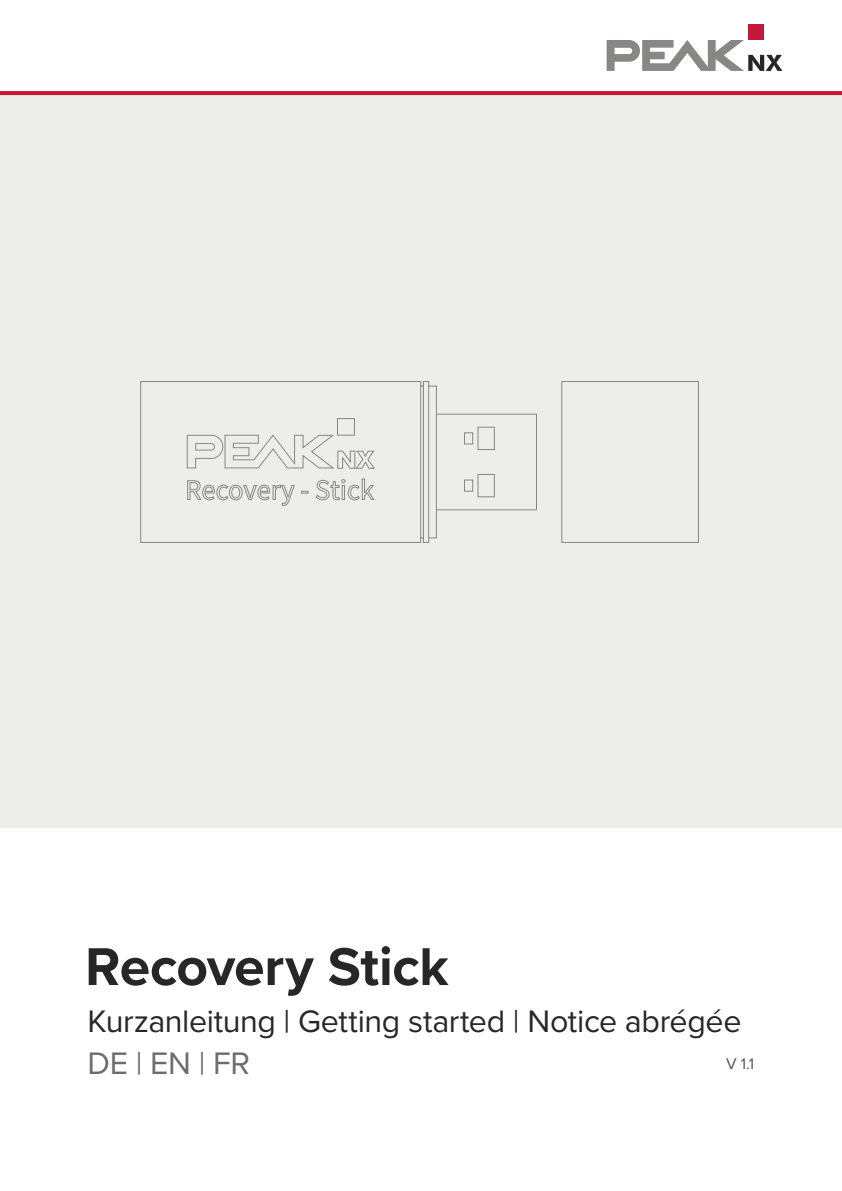
<style>
.page{position:relative;width:842px;height:1191px;background:#fff}
.page>*{position:absolute;margin:0;border:0;box-sizing:border-box;transform-origin:0 0}
.Cover_Headline{font:700 55.2px "Proxima Nova";letter-spacing:-.01em;color:#272727}
.Cover_Sub_Heading{font:32.2px "Proxima Nova";letter-spacing:-.01em;color:#272727}
.Cover_Sprache{font:32.2px "Proxima Nova";color:#6d6b6b}
.Cover_Versionsnummer{font:16px "Proxima Nova";color:#565655}
</style>
<div class="page">
<div style="left:0;top:93px;width:842px;height:738px;background:#ededec"></div>
<div style="left:0;top:828px;width:842px;height:363px;background:#fff"></div>
<div style="left:748px;top:24px;width:16px;height:16px;background:#c6183d"></div>
<svg style="left:607px;top:40px;width:175px;height:31px"></svg>
<svg style="left:0;top:91px;width:842px;height:4px;background:#c61b40"></svg>
<svg style="left:140px;top:381px;width:559px;height:162px"></svg>
<p class="Cover_Headline" style="left:85px;top:925px;width:365px">Recovery Stick</p>
<p class="Cover_Sub_Heading" style="left:88px;top:997px;width:655px">Kurzanleitung | Getting started | Notice abrégée</p>
<p class="Cover_Sprache" style="left:88px;top:1039px;width:164px">DE | EN | FR</p>
<p class="Cover_Versionsnummer" style="left:726px;top:1052px;width:29px">V 1.1</p>
</div>
